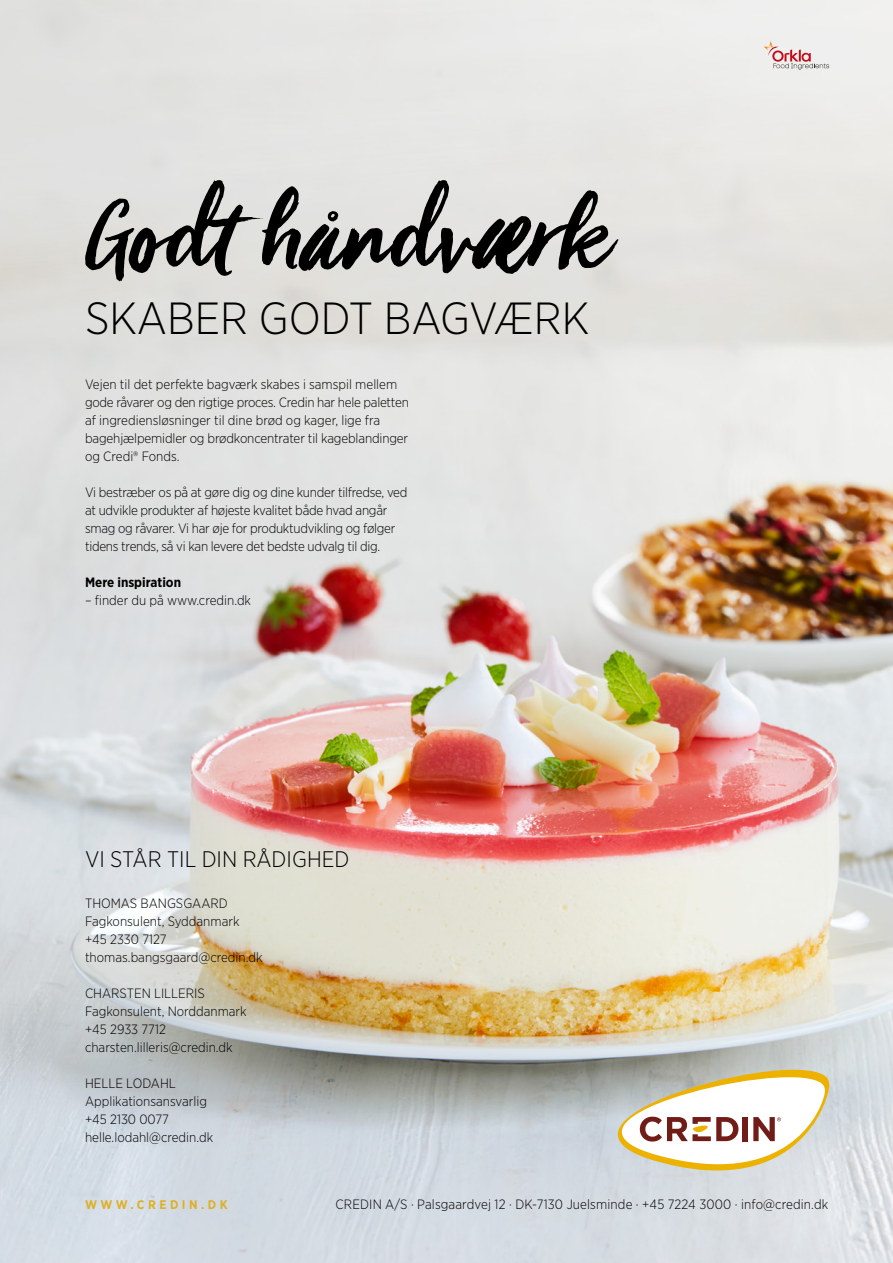
<style>
.page{position:relative;width:893px;height:1263px;background:#fff}
.page>*{position:absolute;margin:0;border:0;box-sizing:border-box;transform-origin:0 0}
.overskrift{font:113.55px "Viva Beautiful";color:#000}
.overskrift-2{font:300 45px "Gotham Narrow";color:#000}
.overskrift_pkt__19{font:300 22.5px "Gotham Narrow";color:#000}
.brødtekst_sort{font:300 13.5px/18px "Gotham Narrow";letter-spacing:-.005em;color:#000}
.brødtekst_sort-2{font:700 13.5px "Gotham Narrow";color:#000}
.t1{font:700 12.45px "Gotham Narrow";letter-spacing:.28em;color:#deb028}
</style>
<div class="page">
<img style="left:0;top:0;width:893px;height:1263px">
<svg style="left:764px;top:41px;width:65px;height:29px"></svg>
<svg style="left:618px;top:1070px;width:211px;height:100px"></svg>
<p class="overskrift" style="left:88px;top:162px;width:521px">Godt håndværk</p>
<p class="overskrift-2" style="left:85px;top:291px;width:506px">SKABER GODT BAGVÆRK</p>
<p class="brødtekst_sort" style="left:85px;top:375px;width:325px">Vejen til det perfekte bagværk skabes i samspil mellem gode råvarer og den rigtige proces. Credin har hele paletten af ingrediensløsninger til dine brød og kager, lige fra bagehjælpemidler og brødkoncentrater til kageblandinger og Credi® Fonds.</p>
<p class="brødtekst_sort" style="left:85px;top:483px;width:324px">Vi bestræber os på at gøre dig og dine kunder tilfredse, ved at udvikle produkter af højeste kvalitet både hvad angår smag og råvarer. Vi har øje for produktudvikling og følger tidens trends, så vi kan levere det bedste udvalg til dig.</p>
<p class="brødtekst_sort-2" style="left:85px;top:574px;width:98px">Mere inspiration</p>
<p class="brødtekst_sort" style="left:85px;top:591px;width:168px">– finder du på www.credin.dk</p>
<p class="overskrift_pkt__19" style="left:85px;top:845px;width:266px">VI STÅR TIL DIN RÅDIGHED</p>
<p class="brødtekst_sort" style="left:85px;top:894px;width:144px">THOMAS BANGSGAARD</p>
<p class="brødtekst_sort" style="left:85px;top:912px;width:156px">Fagkonsulent, Syddanmark</p>
<p class="brødtekst_sort" style="left:85px;top:930px;width:83px">+45 2330 7127</p>
<p class="brødtekst_sort" style="left:85px;top:948px;width:179px">thomas.bangsgaard@credin.dk</p>
<p class="brødtekst_sort" style="left:85px;top:984px;width:121px">CHARSTEN LILLERIS</p>
<p class="brødtekst_sort" style="left:85px;top:1002px;width:163px">Fagkonsulent, Norddanmark</p>
<p class="brødtekst_sort" style="left:85px;top:1020px;width:82px">+45 2933 7712</p>
<p class="brødtekst_sort" style="left:85px;top:1038px;width:149px">charsten.lilleris@credin.dk</p>
<p class="brødtekst_sort" style="left:85px;top:1074px;width:92px">HELLE LODAHL</p>
<p class="brødtekst_sort" style="left:85px;top:1092px;width:123px">Applikationsansvarlig</p>
<p class="brødtekst_sort" style="left:85px;top:1110px;width:85px">+45 2130 0077</p>
<p class="brødtekst_sort" style="left:85px;top:1128px;width:130px">helle.lodahl@credin.dk</p>
<p class="t1" style="left:85px;top:1196px;width:144px">WWW.CREDIN.DK</p>
<p class="brødtekst_sort" style="left:335px;top:1195px;width:494px">CREDIN A/S · Palsgaardvej 12 · DK-7130 Juelsminde · +45 7224 3000 · info@credin.dk</p>
</div>
